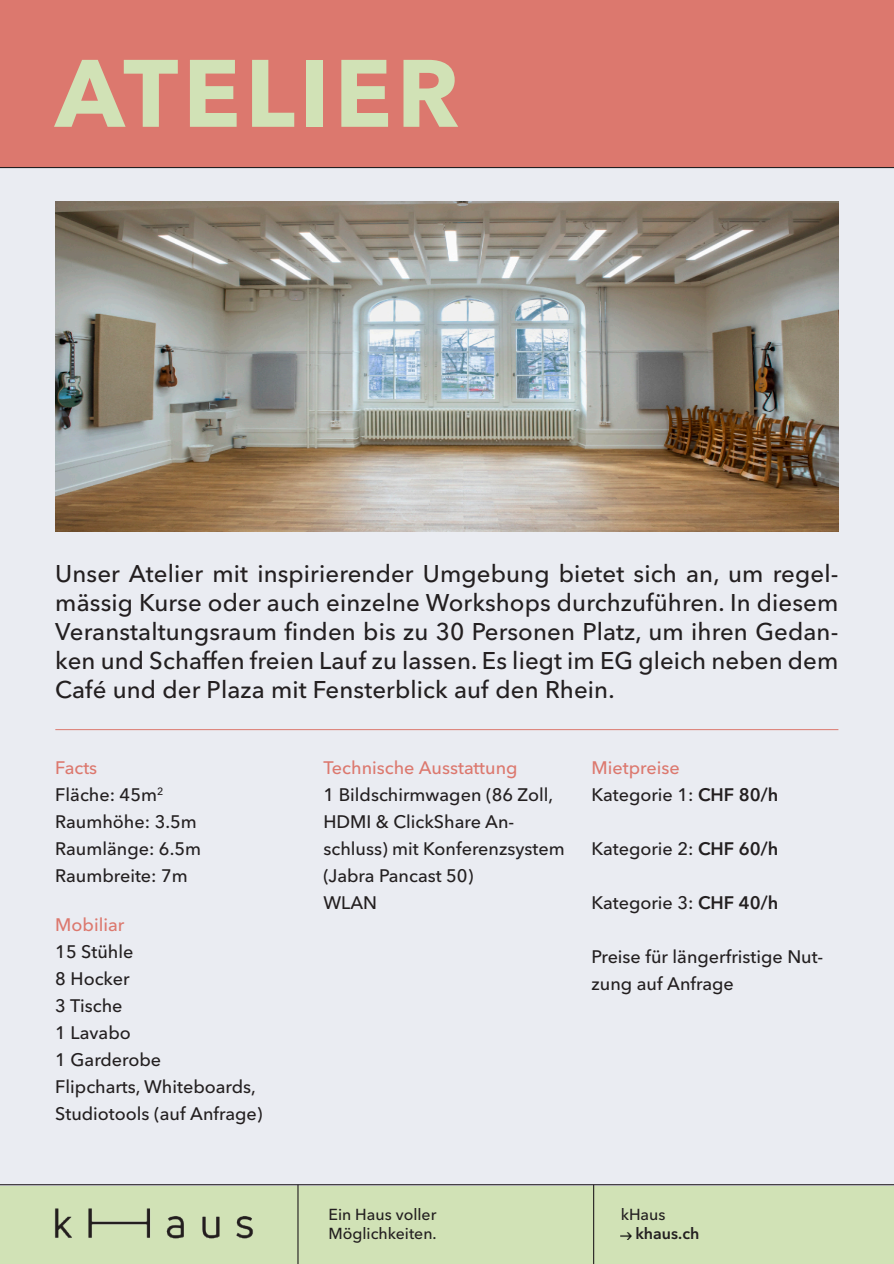
<style>
.page{position:relative;width:894px;height:1264px;background:#fff}
.page>*{position:absolute;margin:0;border:0;box-sizing:border-box;transform-origin:0 0}
.t1{font:700 94.5px "Avenir Next LT Pro";letter-spacing:.05em;color:#d1e2b6}
.t2{font:500 24px/28.8px "Avenir Next LT Pro";letter-spacing:.005em;color:#231f20;text-align:justify}
.t3{font:500 18px/27px "Avenir Next LT Pro";color:#231f20}
.t4{font:500 18px "Avenir Next LT Pro";color:#dc786e}
.t5{font:500 15.9px/19px "Avenir Next LT Pro";color:#231f20}
.t6{font:600 15.9px "Avenir Next LT Pro";color:#231f20}
.s1{color:#dc786e}
.s2{font-weight:600}
</style>
<div class="page">
<div style="left:0;top:154px;width:893px;height:1037px;background:#eaecf2"></div>
<div style="left:0;top:1185px;width:893px;height:78px;background:#d1e2b6"></div>
<hr style="left:0;top:1183px;width:893px;height:1px;background:#231f20">
<svg style="left:620px;top:1232px;width:11px;height:7px"></svg>
<hr style="left:297px;top:1184px;width:1px;height:79px;background:#231f20">
<hr style="left:593px;top:1184px;width:1px;height:79px;background:#231f20">
<img style="left:54px;top:1208px;width:199px;height:31px">
<hr style="left:55px;top:729px;width:783px;height:1px;background:#dc786e">
<img style="left:56px;top:201px;width:782px;height:330px">
<div style="left:0;top:0;width:893px;height:168px;background:#dc786e"></div>
<hr style="left:0;top:167px;width:893px;height:1px;background:#231f20">
<h1 class="t1" style="left:55px;top:55px;width:405px">ATELIER</h1>
<p class="t2" style="left:55px;top:561px;width:784px">Unser Atelier mit inspirierender Umgebung bietet sich an, um regel&shy;mässig Kurse oder auch einzelne Workshops durchzuführen. In diesem Veranstaltungsraum finden bis zu 30 Personen Platz, um ihren Gedan&shy;ken und Schaffen freien Lauf zu lassen. Es liegt im EG gleich neben dem Café und der Plaza mit Fensterblick auf den Rhein.</p>
<p class="t3" style="left:55px;top:756px;width:147px"><span class="s1">Facts<br></span>Fläche: 45m<sup>2<br></sup>Raumhöhe: 3.5m<br>Raumlänge: 6.5m<br>Raumbreite: 7m</p>
<p class="t4" style="left:55px;top:917px;width:70px">Mobiliar</p>
<p class="t3" style="left:55px;top:939px;width:209px">15 Stühle<br>8 Hocker<br>3 Tische<br>1 Lavabo<br>1 Garderobe<br>Flipcharts, Whiteboards,<br>Studiotools (auf Anfrage)</p>
<p class="t4" style="left:323px;top:760px;width:195px">Technische Ausstattung</p>
<p class="t3" style="left:323px;top:783px;width:242px">1 Bildschirmwagen (86 Zoll,<br>HDMI &amp; ClickShare An&shy;schluss) mit Konferenzsystem (Jabra Pancast 50)<br>WLAN</p>
<p class="t3" style="left:591px;top:756px;width:188px"><span class="s1">Mietpreise<br></span>Kategorie 1: <span class="s2">CHF 80/h</span></p>
<p class="t3" style="left:591px;top:837px;width:188px">Kategorie 2: <span class="s2">CHF 60/h</span></p>
<p class="t3" style="left:591px;top:891px;width:188px">Kategorie 3: <span class="s2">CHF 40/h</span></p>
<p class="t3" style="left:591px;top:945px;width:233px">Preise für längerfristige Nut&shy;zung auf Anfrage</p>
<p class="t5" style="left:328px;top:1206px;width:110px">Ein Haus voller<br>Möglichkeiten.</p>
<p class="t5" style="left:620px;top:1206px;width:46px">kHaus</p>
<p class="t6" style="left:635px;top:1227px;width:65px">khaus.ch</p>
</div>
